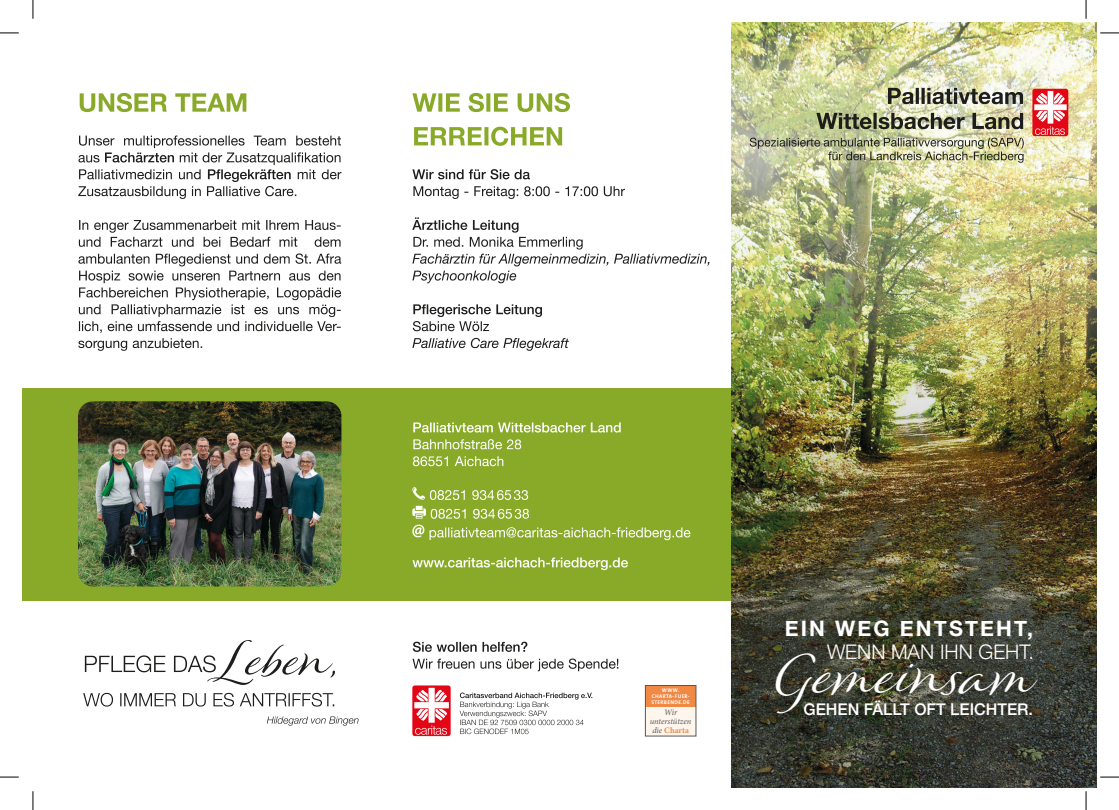
<style>
.page{position:relative;width:1119px;height:810px;background:#fff}
.page>*{position:absolute;margin:0;border:0;box-sizing:border-box;transform-origin:0 0}
.t1{font:49.62px "Winsome";color:#fff}
.t2{font:700 21.38px "Helvetica Neue";letter-spacing:.1em;color:#fff}
.t3{font:300 20.12px "Helvetica Neue";color:#fff}
.t4{font:500 16.12px "Helvetica Neue";color:#fff}
.t5{font:italic 8.5px/8.9px "Minion Pro";letter-spacing:-.01em;color:#575756}
.t6{font:700 5.38px/6.2px "The Sans";letter-spacing:.065em;color:#fff;text-align:center}
.s1{font-weight:700;font-style:normal;color:#f18944}
</style>
<div class="page">
<div style="left:22px;top:388px;width:709px;height:213px;background:#89aa28"></div>
<img style="left:731px;top:22px;width:365px;height:766px">
<div style="left:1032px;top:89px;width:36px;height:47px;background:#e30614;border-radius:2px"></div>
<svg style="left:1034px;top:91px;width:32px;height:44px"></svg>
<div style="left:412px;top:685px;width:38px;height:51px;background:#e30614;border-radius:3px"></div>
<svg style="left:414px;top:688px;width:35px;height:47px"></svg>
<img style="left:749px;top:138px;width:274px;height:25px">
<svg style="left:816px;top:113px;width:206px;height:16px;background:#878971"></svg>
<svg style="left:887px;top:88px;width:135px;height:16px;background:#8b8c7d"></svg>
<svg style="left:459px;top:693px;width:133px;height:41px"></svg>
<svg style="left:78px;top:253px;width:263px;height:98px"></svg>
<svg style="left:79px;top:220px;width:262px;height:27px"></svg>
<svg style="left:78px;top:135px;width:263px;height:64px"></svg>
<svg style="left:80px;top:93px;width:166px;height:19px"></svg>
<svg style="left:412px;top:658px;width:206px;height:13px"></svg>
<svg style="left:413px;top:642px;width:114px;height:10px"></svg>
<img style="left:78px;top:401px;width:263px;height:185px">
<svg style="left:85px;top:640px;width:250px;height:45px"></svg>
<svg style="left:83px;top:693px;width:251px;height:14px"></svg>
<svg style="left:267px;top:716px;width:91px;height:10px"></svg>
<div style="left:645px;top:685px;width:51px;height:51px;background:#fef5ed"></div>
<div style="left:645px;top:685px;width:51px;height:22px;background:#f18944"></div>
<div style="left:645px;top:685px;width:51px;height:51px;border:1px solid #575756"></div>
<svg style="left:412px;top:557px;width:216px;height:13px"></svg>
<svg style="left:413px;top:456px;width:90px;height:10px"></svg>
<svg style="left:413px;top:439px;width:108px;height:10px"></svg>
<svg style="left:413px;top:422px;width:207px;height:10px"></svg>
<svg style="left:412px;top:338px;width:157px;height:13px"></svg>
<svg style="left:413px;top:304px;width:129px;height:27px"></svg>
<svg style="left:412px;top:217px;width:297px;height:66px"></svg>
<svg style="left:413px;top:186px;width:212px;height:13px"></svg>
<svg style="left:412px;top:169px;width:118px;height:10px"></svg>
<svg style="left:414px;top:127px;width:148px;height:19px"></svg>
<svg style="left:412px;top:93px;width:158px;height:19px"></svg>
<svg style="left:412px;top:487px;width:116px;height:13px"></svg>
<svg style="left:412px;top:506px;width:117px;height:13px"></svg>
<svg style="left:412px;top:525px;width:278px;height:15px"></svg>
<svg style="left:0;top:32px;width:19px;height:2px"></svg>
<svg style="left:1100px;top:32px;width:18px;height:2px"></svg>
<svg style="left:0;top:776px;width:19px;height:2px"></svg>
<svg style="left:1100px;top:776px;width:18px;height:2px"></svg>
<svg style="left:32px;top:0;width:2px;height:19px"></svg>
<svg style="left:32px;top:791px;width:2px;height:19px"></svg>
<svg style="left:1085px;top:0;width:1px;height:19px"></svg>
<svg style="left:1085px;top:791px;width:1px;height:19px"></svg>
<p class="t2" style="left:784px;top:612px;width:250px">EIN WEG ENTSTEHT,</p>
<p class="t3" style="left:826px;top:635px;width:208px">WENN MAN IHN GEHT.</p>
<p class="t1" style="left:776px;top:646px;width:262px">Gemeinsam</p>
<p class="t6" style="left:651px;top:687px;width:40px">WWW.<br>CHARTA-FUER-<br>STERBENDE.DE</p>
<p class="t5" style="left:664px;top:708px;width:14px">Wir</p>
<p class="t4" style="left:803px;top:696px;width:231px">GEHEN FÄLLT OFT LEICHTER.</p>
<p class="t5" style="left:649px;top:717px;width:43px">unterstützen die <span class="s1">Charta</span></p>
</div>
